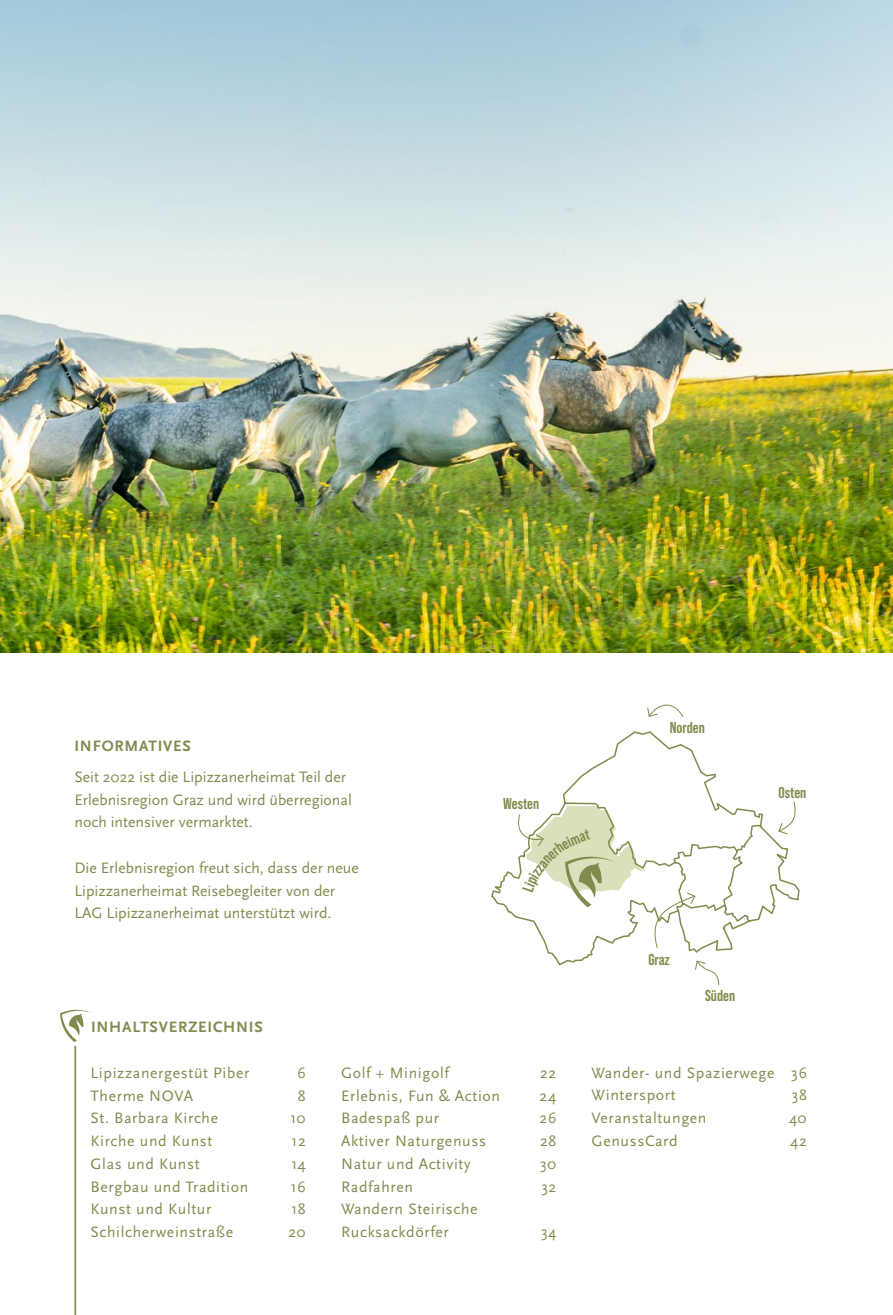
<style>
.page{position:relative;width:893px;height:1315px;background:#fff}
.page>*{position:absolute;margin:0;border:0;box-sizing:border-box;transform-origin:0 0}
.t1{font:15.75px/22.8px "Scala Sans Pro";letter-spacing:.04em;color:#808b4e}
.t2{font:15.75px/22.8px "Scala Sans Pro";color:#808b4e}
.t3{font:700 15.75px "Scala Sans Pro";letter-spacing:.05em;color:#808b4e}
.t4{font:700 15.75px "Bebas Neue Pro";color:#808b4e}
</style>
<div class="page">
<svg style="left:647px;top:704px;width:37px;height:13px"></svg>
<svg style="left:695px;top:966px;width:25px;height:20px"></svg>
<svg style="left:491px;top:731px;width:309px;height:235px"></svg>
<img style="left:1px;top:0;width:892px;height:652px">
<svg style="left:60px;top:1009px;width:31px;height:33px"></svg>
<hr style="left:74px;top:1045px;width:2px;height:270px;background:#808b4e">
<img style="left:0;top:0;width:1px;height:652px">
<svg style="left:517px;top:805px;width:179px;height:143px"></svg>
<p class="t3" style="left:74px;top:737px;width:118px">INFORMATIVES</p>
<p class="t2" style="left:74px;top:765px;width:279px">Seit 2022 ist die Lipizzanerheimat Teil der<br>Erlebnisregion Graz und wird überregional noch intensiver vermarktet.</p>
<p class="t2" style="left:74px;top:856px;width:286px">Die Erlebnisregion freut sich, dass der neue<br>Lipizzanerheimat Reisebegleiter von der<br>LAG Lipizzanerheimat unterstützt wird.</p>
<p class="t3" style="left:91px;top:1018px;width:173px">INHALTSVERZEICHNIS</p>
<p class="t4" style="left:503px;top:795px;width:38px">Westen</p>
<p class="t1" style="left:91px;top:1061px;width:160px">Lipizzanergestüt Piber</p>
<p class="t1" style="left:297px;top:1061px;width:10px">6</p>
<p class="t1" style="left:91px;top:1084px;width:104px">Therme NOVA</p>
<p class="t1" style="left:298px;top:1084px;width:9px">8</p>
<p class="t1" style="left:91px;top:1107px;width:129px">St. Barbara Kirche</p>
<p class="t1" style="left:290px;top:1107px;width:17px">10</p>
<p class="t1" style="left:91px;top:1129px;width:123px">Kirche und Kunst</p>
<p class="t1" style="left:291px;top:1129px;width:16px">12</p>
<p class="t1" style="left:91px;top:1152px;width:111px">Glas und Kunst</p>
<p class="t1" style="left:291px;top:1152px;width:16px">14</p>
<p class="t1" style="left:91px;top:1175px;width:159px">Bergbau und Tradition</p>
<p class="t1" style="left:290px;top:1175px;width:17px">16</p>
<p class="t1" style="left:91px;top:1197px;width:122px">Kunst und Kultur</p>
<p class="t1" style="left:291px;top:1197px;width:16px">18</p>
<p class="t1" style="left:91px;top:1220px;width:144px">Schilcherweinstraße</p>
<p class="t1" style="left:288px;top:1220px;width:19px">20</p>
<p class="t1" style="left:341px;top:1061px;width:109px">Golf + Minigolf</p>
<p class="t1" style="left:540px;top:1061px;width:18px">22</p>
<p class="t1" style="left:341px;top:1084px;width:161px">Erlebnis, Fun &amp; Action</p>
<p class="t1" style="left:540px;top:1084px;width:18px">24</p>
<p class="t1" style="left:341px;top:1106px;width:100px">Badespaß pur</p>
<p class="t1" style="left:539px;top:1106px;width:18px">26</p>
<p class="t1" style="left:341px;top:1129px;width:146px">Aktiver Naturgenuss</p>
<p class="t1" style="left:540px;top:1129px;width:18px">28</p>
<p class="t1" style="left:341px;top:1152px;width:131px">Natur und Activity</p>
<p class="t1" style="left:540px;top:1152px;width:18px">30</p>
<p class="t1" style="left:341px;top:1175px;width:73px">Radfahren</p>
<p class="t1" style="left:541px;top:1175px;width:17px">32</p>
<p class="t1" style="left:341px;top:1197px;width:138px">Wandern Steirische<br>Rucksackdörfer</p>
<p class="t1" style="left:541px;top:1220px;width:17px">34</p>
<p class="t4" style="left:670px;top:718px;width:36px">Norden</p>
<p class="t4" style="left:778px;top:783px;width:29px">Osten</p>
<p class="t4" style="left:648px;top:950px;width:23px">Graz</p>
<p class="t4" style="left:705px;top:986px;width:32px">Süden</p>
<p class="t1" style="left:592px;top:1061px;width:217px">Wander- und Spazierwege 36<br>Wintersport</p>
<p class="t1" style="left:792px;top:1084px;width:17px">38</p>
<p class="t1" style="left:592px;top:1106px;width:116px">Veranstaltungen</p>
<p class="t1" style="left:789px;top:1106px;width:19px">40</p>
<p class="t1" style="left:592px;top:1129px;width:88px">GenussCard</p>
<p class="t1" style="left:790px;top:1129px;width:18px">42</p>
</div>
